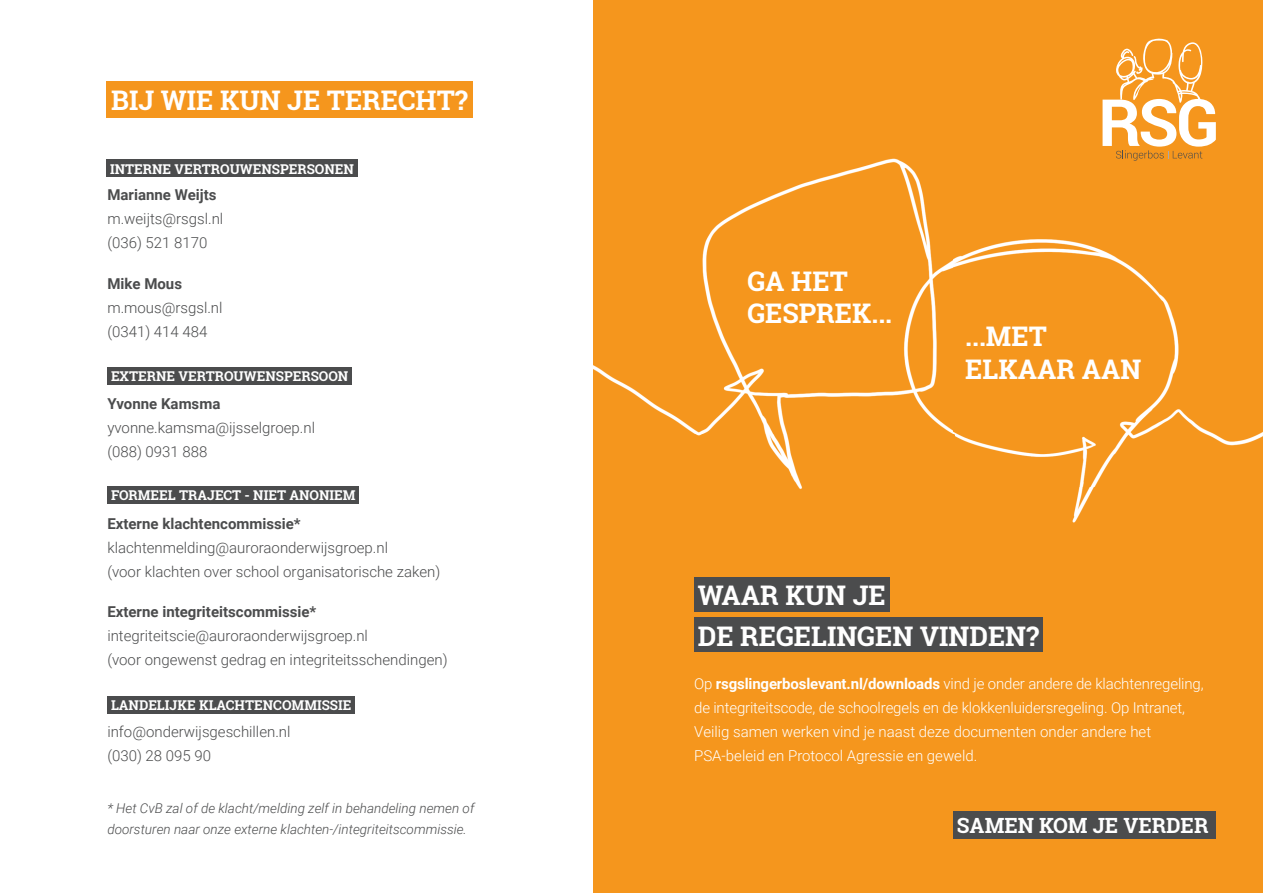
<style>
.page{position:relative;width:1263px;height:893px;background:#fff}
.page>*{position:absolute;margin:0;border:0;box-sizing:border-box;transform-origin:0 0}
.t1{font:700 27px/32.4px "Roboto Slab";color:#fff}
.t2{font:700 21px "Roboto Slab";color:#fff}
.t3{font:300 15px/24px "Roboto";color:#4b4c4d}
.t4{font:300 15px/24px "Roboto";letter-spacing:-.01em;color:#fff}
.t5{font:700 15px "Roboto";color:#4b4c4d}
.t6{font:italic 300 13.5px/21px "Roboto";color:#4b4c4d}
.t7{font:700 13.5px "Roboto Slab";color:#fff}
.s1{font-weight:700}
</style>
<div class="page">
<div style="left:593px;top:0;width:670px;height:893px;background:#f5961d"></div>
<img style="left:593px;top:158px;width:670px;height:437px">
<div style="left:953px;top:811px;width:263px;height:28px;background:#4b4c4d"></div>
<div style="left:694px;top:577px;width:195px;height:35px;background:#4b4c4d"></div>
<div style="left:694px;top:617px;width:349px;height:35px;background:#4b4c4d"></div>
<div style="left:106px;top:81px;width:367px;height:37px;background:#f5961d"></div>
<div style="left:106px;top:160px;width:252px;height:17px;background:#4b4c4d"></div>
<div style="left:107px;top:367px;width:245px;height:18px;background:#4b4c4d"></div>
<div style="left:107px;top:486px;width:252px;height:18px;background:#4b4c4d"></div>
<div style="left:107px;top:696px;width:248px;height:18px;background:#4b4c4d"></div>
<svg style="left:1102px;top:39px;width:114px;height:122px"></svg>
<h1 class="t1" style="left:111px;top:83px;width:358px">BIJ WIE KUN JE TERECHT?</h1>
<p class="t7" style="left:110px;top:159px;width:245px">INTERNE VERTROUWENSPERSONEN</p>
<p class="t5" style="left:107px;top:184px;width:111px">Marianne Weijts</p>
<p class="t3" style="left:107px;top:206px;width:117px">m.weijts@rsgsl.nl (036) 521 8170</p>
<p class="t5" style="left:107px;top:273px;width:76px">Mike Mous</p>
<p class="t3" style="left:107px;top:295px;width:117px">m.mous@rsgsl.nl (0341) 414 484</p>
<p class="t7" style="left:111px;top:367px;width:239px">EXTERNE VERTROUWENSPERSOON</p>
<p class="t5" style="left:107px;top:393px;width:115px">Yvonne Kamsma</p>
<p class="t3" style="left:107px;top:415px;width:209px">yvonne.kamsma@ijsselgroep.nl (088) 0931 888</p>
<p class="t7" style="left:111px;top:486px;width:246px">FORMEEL TRAJECT - NIET ANONIEM</p>
<p class="t5" style="left:107px;top:513px;width:195px">Externe klachtencommissie*</p>
<p class="t3" style="left:107px;top:535px;width:334px">klachtenmelding@auroraonderwijsgroep.nl<br>(voor klachten over school organisatorische zaken)</p>
<p class="t5" style="left:107px;top:601px;width:211px">Externe integriteitscommissie*</p>
<p class="t3" style="left:107px;top:623px;width:342px">integriteitscie@auroraonderwijsgroep.nl<br>(voor ongewenst gedrag en integriteitsschendingen)</p>
<p class="t7" style="left:111px;top:696px;width:242px">LANDELIJKE KLACHTENCOMMISSIE</p>
<p class="t3" style="left:107px;top:719px;width:185px">info@onderwijsgeschillen.nl (030) 28 095 90</p>
<p class="t6" style="left:107px;top:798px;width:369px">* Het CvB zal of de klacht/melding zelf in behandeling nemen of doorsturen naar onze externe klachten-/integriteitscommissie.</p>
<h1 class="t1" style="left:747px;top:265px;width:146px">GA HET<br>GESPREK...</h1>
<h1 class="t1" style="left:965px;top:320px;width:177px">...MET<br>ELKAAR AAN</h1>
<h1 class="t1" style="left:698px;top:575px;width:343px;line-height:40.2px">WAAR KUN JE<br>DE REGELINGEN VINDEN?</h1>
<p class="t4" style="left:694px;top:671px;width:511px">Op <span class="s1">rsgslingerboslevant.nl/downloads</span> vind je onder andere de klachtenregeling, de integriteitscode, de schoolregels en de klokkenluidersregeling. Op Intranet, Veilig samen werken vind je naast deze documenten onder andere het PSA-beleid en Protocol Agressie en geweld.</p>
<h2 class="t2" style="left:957px;top:811px;width:253px">SAMEN KOM JE VERDER</h2>
</div>
